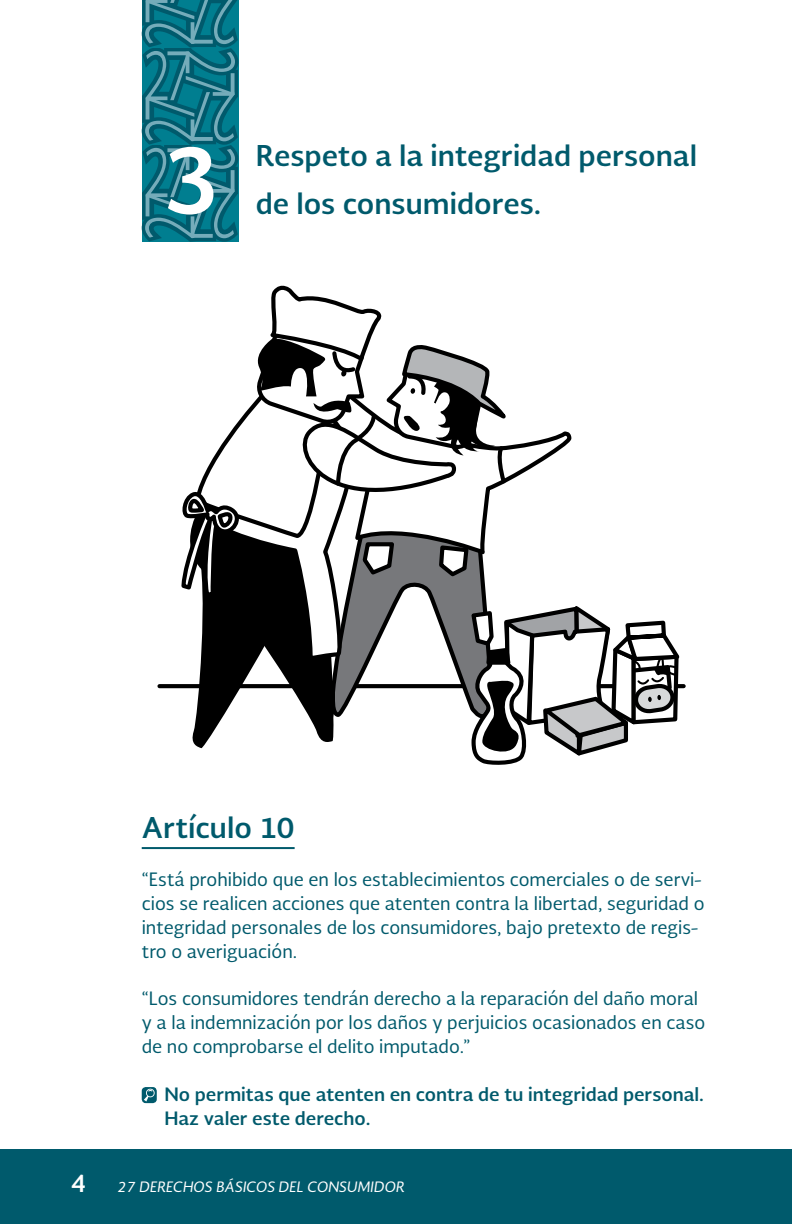
<style>
.page{position:relative;width:792px;height:1224px;background:#fff}
.page>*{position:absolute;margin:0;border:0;box-sizing:border-box;transform-origin:0 0}
.t1{font:700 91.8px "Soberana Sans";color:#fff}
.t2{font:700 28px/48px "Soberana Sans";color:#005a6c}
.t3{font:700 24px "Soberana Sans";color:#fff}
.t4{font:18px/24px "Soberana Sans";color:#005a6c}
.t5{font:700 18px/24px "Soberana Sans";color:#005a6c}
.t6{font:italic 14px "Soberana Sans";color:#fff}
</style>
<div class="page">
<div style="left:0;top:1150px;width:792px;height:74px;background:#005a6c"></div>
<svg style="left:159px;top:684px;width:17px;height:4px"></svg>
<svg style="left:176px;top:286px;width:509px;height:479px"></svg>
<svg style="left:141px;top:0;width:98px;height:242px;background:#1b7889"></svg>
<hr style="left:142px;top:847px;width:153px;height:2px;background:#005a6c">
<div style="left:142px;top:1087px;width:15px;height:16px;background:#005a6c;border-radius:4px"></div>
<svg style="left:144px;top:1088px;width:11px;height:14px"></svg>
<h1 class="t1" style="left:161px;top:117px;width:61px">3</h1>
<h2 class="t2" style="left:256px;top:130px;width:443px">Respeto a la integridad personal de los consumidores.</h2>
<h2 class="t2" style="left:142px;top:802px;width:154px">Artículo 10</h2>
<p class="t4" style="left:142px;top:867px;width:564px">“Está prohibido que en los establecimientos comerciales o de servi&shy;cios se realicen acciones que atenten contra la libertad, seguridad o integridad personales de los consumidores, bajo pretexto de regis&shy;tro o averiguación.</p>
<p class="t4" style="left:142px;top:986px;width:565px">“Los consumidores tendrán derecho a la reparación del daño moral y a la indemnización por los daños y perjuicios ocasionados en caso de no comprobarse el delito imputado.”</p>
<p class="t5" style="left:164px;top:1082px;width:541px">No permitas que atenten en contra de tu integridad personal.<br>Haz valer este derecho.</p>
<h3 class="t3" style="left:71px;top:1167px;width:17px">4</h3>
<p class="t6" style="left:118px;top:1178px;width:289px">27 DERECHOS BÁSICOS DEL CONSUMIDOR</p>
</div>
